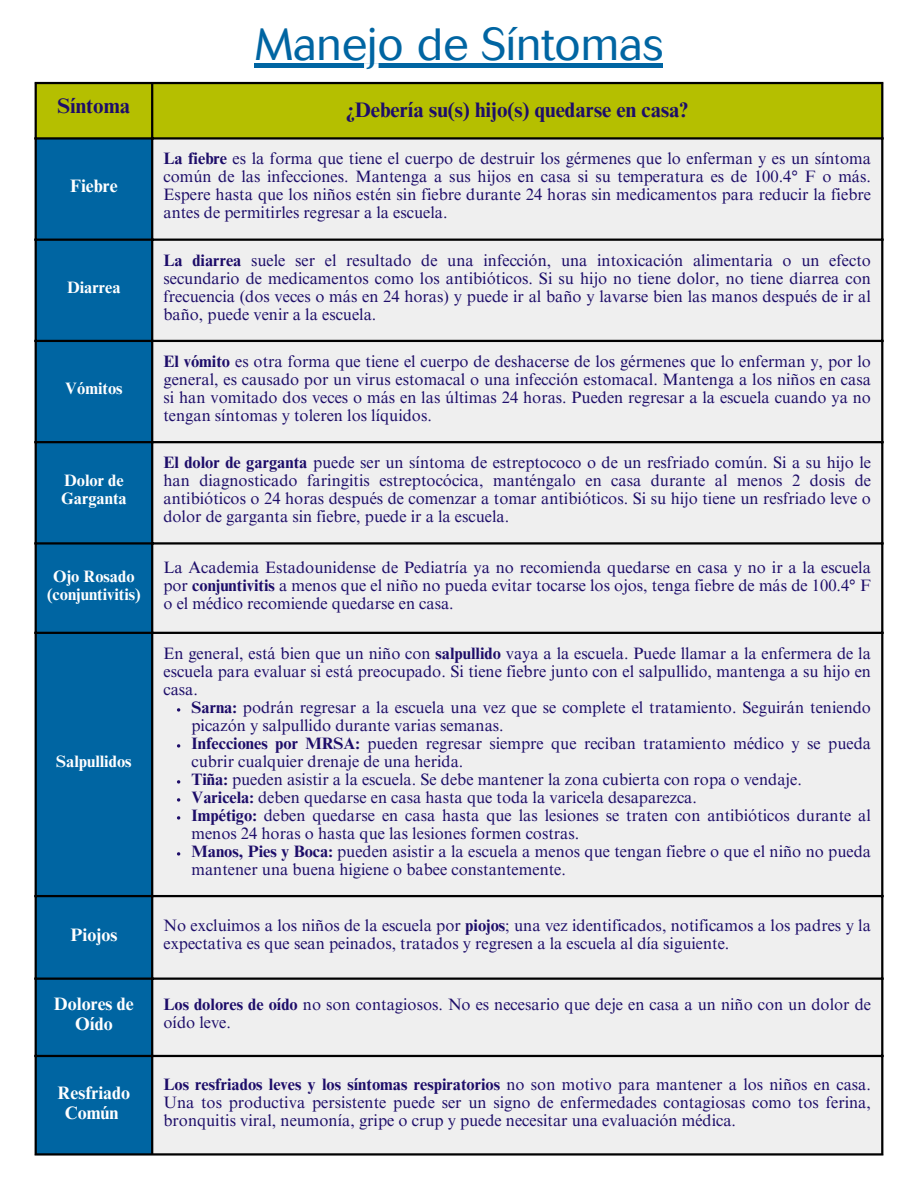
<style>
.page{position:relative;width:918px;height:1188px;background:#fff}
.page>*{position:absolute;margin:0;border:0;box-sizing:border-box;transform-origin:0 0}
.t1{font:300 45px "Cosmos";color:#0065a2}
.t2{font:700 21px "Times NRMT Pro";color:#1d0d69}
.t3{font:700 18px/20.2px "Times NRMT Pro";color:#fff;text-align:center}
.t4{font:16.5px/18px "Times NRMT Pro";color:#1d0d69;text-align:justify}
.t5{font:700 16.5px/18px "Times NRMT Pro";color:#fff}
.s1{font-weight:700}
</style>
<div class="page">
<div style="left:37px;top:84px;width:844px;height:53px;background:#b5bf00"></div>
<div style="left:37px;top:140px;width:114px;height:1013px;background:#0065a2"></div>
<div style="left:153px;top:140px;width:728px;height:1013px;background:#efefef"></div>
<svg style="left:177px;top:708px;width:3px;height:4px"></svg>
<svg style="left:177px;top:744px;width:3px;height:4px"></svg>
<svg style="left:177px;top:780px;width:3px;height:4px"></svg>
<svg style="left:177px;top:798px;width:3px;height:4px"></svg>
<svg style="left:177px;top:816px;width:3px;height:4px"></svg>
<svg style="left:177px;top:852px;width:3px;height:4px"></svg>
<hr style="left:35px;top:84px;width:2px;height:1069px;background:#000">
<hr style="left:151px;top:84px;width:2px;height:1069px;background:#000">
<hr style="left:881px;top:84px;width:2px;height:1069px;background:#000">
<hr style="left:35px;top:82px;width:848px;height:2px;background:#000">
<hr style="left:35px;top:137px;width:848px;height:3px;background:#000">
<hr style="left:35px;top:239px;width:848px;height:2px;background:#000">
<hr style="left:35px;top:340px;width:848px;height:2px;background:#000">
<hr style="left:35px;top:441px;width:848px;height:2px;background:#000">
<hr style="left:35px;top:542px;width:848px;height:3px;background:#000">
<hr style="left:35px;top:632px;width:848px;height:2px;background:#000">
<hr style="left:35px;top:895px;width:848px;height:2px;background:#000">
<hr style="left:35px;top:978px;width:848px;height:2px;background:#000">
<hr style="left:35px;top:1055px;width:848px;height:2px;background:#000">
<hr style="left:35px;top:1153px;width:848px;height:3px;background:#000">
<hr style="left:255px;top:64px;width:408px;height:4px;background:#0065a2">
<p class="t1" style="left:255px;top:19px;width:410px">Manejo de Síntomas</p>
<p class="t2" style="left:57px;top:98px;width:75px">Síntoma</p>
<p class="t2" style="left:347px;top:102px;width:343px">¿Debería su(s) hijo(s) quedarse en casa?</p>
<p class="t3" style="left:70px;top:178px;width:49px">Fiebre</p>
<p class="t5" style="left:67px;top:280px;width:55px">Diarrea</p>
<p class="t5" style="left:65px;top:381px;width:59px">Vómitos</p>
<p class="t5" style="left:61px;top:473px;width:67px">Dolor de<br>Garganta</p>
<p class="t4" style="left:163px;top:152px;width:709px"><span class="s1">La fiebre</span> es la forma que tiene el cuerpo de destruir los gérmenes que lo enferman y es un síntoma común de las infecciones. Mantenga a sus hijos en casa si su temperatura es de 100.4° F o más.<br>Espere hasta que los niños estén sin fiebre durante 24 horas sin medicamentos para reducir la fiebre antes de permitirles regresar a la escuela.</p>
<p class="t4" style="left:163px;top:253px;width:709px"><span class="s1">La diarrea</span> suele ser el resultado de una infección, una intoxicación alimentaria o un efecto secundario de medicamentos como los antibióticos. Si su hijo no tiene dolor, no tiene diarrea con frecuencia (dos veces o más en 24 horas) y puede ir al baño y lavarse bien las manos después de ir al baño, puede venir a la escuela.</p>
<p class="t4" style="left:163px;top:354px;width:709px"><span class="s1">El vómito</span> es otra forma que tiene el cuerpo de deshacerse de los gérmenes que lo enferman y, por lo general, es causado por un virus estomacal o una infección estomacal. Mantenga a los niños en casa si han vomitado dos veces o más en las últimas 24 horas. Pueden regresar a la escuela cuando ya no tengan síntomas y toleren los líquidos.</p>
<p class="t4" style="left:163px;top:455px;width:709px"><span class="s1">El dolor de garganta</span> puede ser un síntoma de estreptococo o de un resfriado común. Si a su hijo le han diagnosticado faringitis estreptocócica, manténgalo en casa durante al menos 2 dosis de antibióticos o 24 horas después de comenzar a tomar antibióticos. Si su hijo tiene un resfriado leve o dolor de garganta sin fiebre, puede ir a la escuela.</p>
<p class="t5" style="left:47px;top:569px;width:95px;text-align:center">Ojo Rosado (conjuntivitis)</p>
<p class="t4" style="left:163px;top:560px;width:709px">La Academia Estadounidense de Pediatría ya no recomienda quedarse en casa y no ir a la escuela por <span class="s1">conjuntivitis</span> a menos que el niño no pueda evitar tocarse los ojos, tenga fiebre de más de 100.4° F o el médico recomiende quedarse en casa.</p>
<p class="t5" style="left:56px;top:754px;width:77px">Salpullidos</p>
<p class="t4" style="left:163px;top:646px;width:709px">En general, está bien que un niño con <span class="s1">salpullido</span> vaya a la escuela. Puede llamar a la enfermera de la escuela para evaluar si está preocupado. Si tiene fiebre junto con el salpullido, mantenga a su hijo en casa.</p>
<p class="t4" style="left:191px;top:700px;width:681px"><span class="s1">Sarna:</span> podrán regresar a la escuela una vez que se complete el tratamiento. Seguirán teniendo picazón y salpullido durante varias semanas.</p>
<p class="t4" style="left:191px;top:736px;width:681px"><span class="s1">Infecciones por MRSA:</span> pueden regresar siempre que reciban tratamiento médico y se pueda cubrir cualquier drenaje de una herida.</p>
<p class="t4" style="left:191px;top:772px;width:612px"><span class="s1">Tiña:</span> pueden asistir a la escuela. Se debe mantener la zona cubierta con ropa o vendaje.</p>
<p class="t4" style="left:191px;top:790px;width:507px"><span class="s1">Varicela:</span> deben quedarse en casa hasta que toda la varicela desaparezca.</p>
<p class="t4" style="left:191px;top:808px;width:681px"><span class="s1">Impétigo:</span> deben quedarse en casa hasta que las lesiones se traten con antibióticos durante al menos 24 horas o hasta que las lesiones formen costras.</p>
<p class="t4" style="left:191px;top:844px;width:681px"><span class="s1">Manos, Pies y Boca:</span> pueden asistir a la escuela a menos que tengan fiebre o que el niño no pueda mantener una buena higiene o babee constantemente.</p>
<p class="t3" style="left:71px;top:927px;width:48px">Piojos</p>
<p class="t4" style="left:163px;top:918px;width:709px">No excluimos a los niños de la escuela por <span class="s1">piojos</span>; una vez identificados, notificamos a los padres y la expectativa es que sean peinados, tratados y regresen a la escuela al día siguiente.</p>
<p class="t3" style="left:54px;top:996px;width:81px">Dolores de<br>Oído</p>
<p class="t4" style="left:163px;top:998px;width:709px"><span class="s1">Los dolores de oído</span> no son contagiosos. No es necesario que deje en casa a un niño con un dolor de oído leve.</p>
<p class="t3" style="left:58px;top:1085px;width:74px">Resfriado<br>Común</p>
<p class="t4" style="left:163px;top:1077px;width:709px"><span class="s1">Los resfriados leves y los síntomas respiratorios</span> no son motivo para mantener a los niños en casa.<br>Una tos productiva persistente puede ser un signo de enfermedades contagiosas como tos ferina, bronquitis viral, neumonía, gripe o crup y puede necesitar una evaluación médica.</p>
</div>
